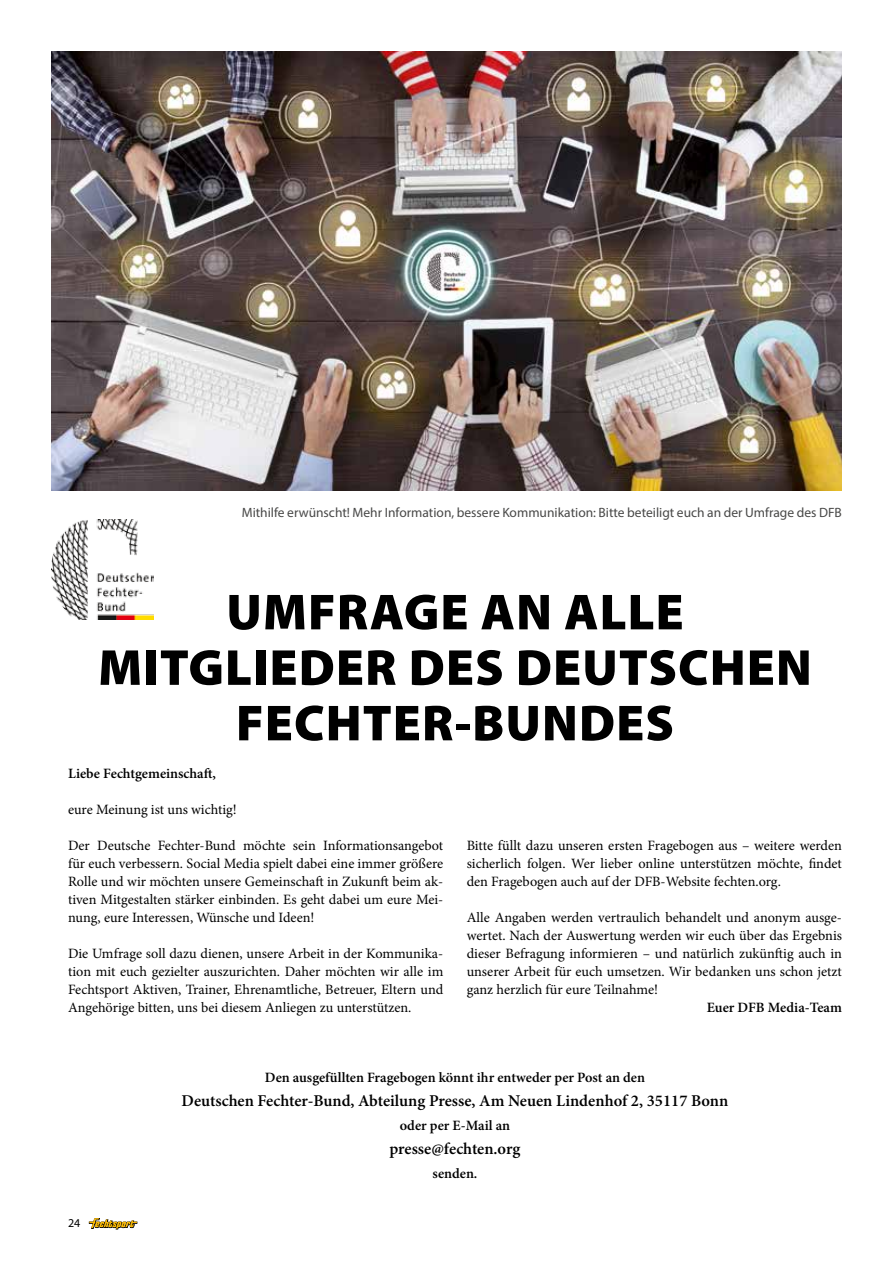
<style>
.page{position:relative;width:893px;height:1263px;background:#fff}
.page>*{position:absolute;margin:0;border:0;box-sizing:border-box;transform-origin:0 0}
.t1{font:900 51px/55.5px "Myriad Pro";letter-spacing:.02em;color:#000;text-align:center}
.t2{font:600 16.5px "Minion Pro";letter-spacing:-.005em;color:#000}
.t3{font:14.25px/18px "Minion Pro";color:#000;text-align:justify}
.t4{font:600 14.25px "Minion Pro";letter-spacing:-.005em;color:#000}
.t5{font:13.5px "Myriad Pro";color:#484847}
.t6{font:12px "Myriad Pro";color:#000}
</style>
<div class="page">
<svg style="left:89px;top:1218px;width:48px;height:11px"></svg>
<img style="left:51px;top:520px;width:102px;height:99px">
<img style="left:51px;top:51px;width:791px;height:440px">
<p class="t5" style="left:242px;top:504px;width:602px">Mithilfe erwünscht! Mehr Information, bessere Kommunikation: Bitte beteiligt euch an der Umfrage des DFB</p>
<h1 class="t1" style="left:98px;top:585px;width:715px">UMFRAGE AN ALLE<br>MITGLIEDER DES DEUTSCHEN<br>FECHTER-BUNDES</h1>
<p class="t4" style="left:68px;top:764px;width:150px">Liebe Fechtgemeinschaft,</p>
<p class="t3" style="left:68px;top:801px;width:170px">eure Meinung ist uns wichtig!</p>
<p class="t3" style="left:68px;top:837px;width:377px">Der Deutsche Fechter-Bund möchte sein Informationsangebot für euch verbessern. Social Media spielt dabei eine immer größere Rolle und wir möchten unsere Gemeinschaft in Zukunft beim ak&shy;tiven Mitgestalten stärker einbinden. Es geht dabei um eure Mei&shy;nung, eure Interessen, Wünsche und Ideen!</p>
<p class="t3" style="left:68px;top:945px;width:377px">Die Umfrage soll dazu dienen, unsere Arbeit in der Kommunika&shy;tion mit euch gezielter auszurichten. Daher möchten wir alle im Fechtsport Aktiven, Trainer, Ehrenamtliche, Betreuer, Eltern und Angehörige bitten, uns bei diesem Anliegen zu unterstützen.</p>
<p class="t3" style="left:467px;top:837px;width:377px">Bitte füllt dazu unseren ersten Fragebogen aus – weitere werden sicherlich folgen. Wer lieber online unterstützen möchte, findet den Fragebogen auch auf der DFB-Website fechten.org.</p>
<p class="t3" style="left:467px;top:909px;width:377px">Alle Angaben werden vertraulich behandelt und anonym ausge&shy;wertet. Nach der Auswertung werden wir euch über das Ergebnis dieser Befragung informieren – und natürlich zukünftig auch in unserer Arbeit für euch umsetzen. Wir bedanken uns schon jetzt ganz herzlich für eure Teilnahme!</p>
<p class="t4" style="left:707px;top:998px;width:137px">Euer DFB Media-Team</p>
<p class="t6" style="left:68px;top:1216px;width:14px">24</p>
<p class="t4" style="left:265px;top:1067px;width:382px">Den ausgefüllten Fragebogen könnt ihr entweder per Post an den</p>
<p class="t2" style="left:182px;top:1089px;width:548px">Deutschen Fechter-Bund, Abteilung Presse, Am Neuen Lindenhof 2, 35117 Bonn</p>
<p class="t4" style="left:400px;top:1115px;width:112px">oder per E-Mail an</p>
<p class="t2" style="left:390px;top:1137px;width:132px">presse@fechten.org</p>
<p class="t4" style="left:432px;top:1163px;width:46px">senden.</p>
</div>
